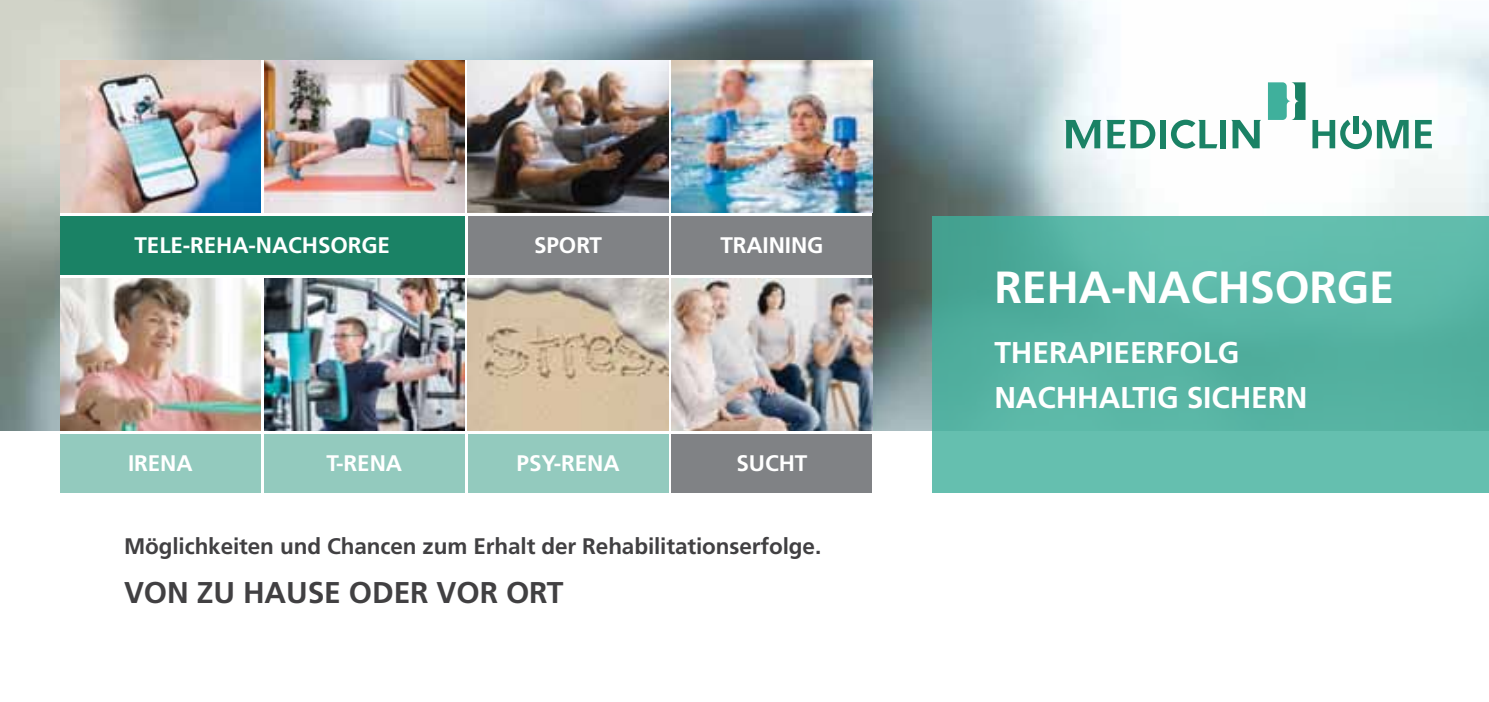
<style>
.page{position:relative;width:1489px;height:702px;background:#fff}
.page>*{position:absolute;margin:0;border:0;box-sizing:border-box;transform-origin:0 0}
.t1{font:700 45px "Frutiger LT Pro";letter-spacing:-.005em;color:#fff}
.t2{font:700 30px/45px "Frutiger LT Pro";letter-spacing:-.005em;color:#fff}
.t3{font:700 30px "Frutiger LT Pro";letter-spacing:-.005em;color:#414042}
.t4{font:700 22.5px "Frutiger LT Pro";letter-spacing:-.005em;color:#414042}
.t5{font:700 22.5px "Frutiger LT Pro";letter-spacing:-.005em;color:#fff}
</style>
<div class="page">
<img style="left:0;top:0;width:1488px;height:431px">
<svg style="left:932px;top:216px;width:556px;height:277px;background:#59b6a5"></svg>
<svg style="left:1267px;top:82px;width:38px;height:38px"></svg>
<div style="left:1160px;top:120px;width:5px;height:28px;background:#1a8265"></div>
<svg style="left:1170px;top:120px;width:47px;height:28px"></svg>
<div style="left:1220px;top:120px;width:6px;height:28px;background:#1a8265"></div>
<svg style="left:1064px;top:120px;width:91px;height:28px"></svg>
<svg style="left:1231px;top:120px;width:29px;height:28px"></svg>
<svg style="left:1414px;top:120px;width:17px;height:28px"></svg>
<svg style="left:1312px;top:120px;width:96px;height:29px"></svg>
<div style="left:1353px;top:116px;width:5px;height:17px;background:#1a8265"></div>
<svg style="left:60px;top:60px;width:812px;height:371px"></svg>
<div style="left:468px;top:216px;width:200px;height:59px;background:#808285"></div>
<div style="left:671px;top:216px;width:201px;height:59px;background:#808285"></div>
<img style="left:671px;top:60px;width:201px;height:153px">
<img style="left:468px;top:60px;width:200px;height:153px">
<img style="left:60px;top:60px;width:200px;height:153px">
<div style="left:60px;top:216px;width:404px;height:59px;background:#1a8265"></div>
<img style="left:264px;top:60px;width:200px;height:153px">
<div style="left:60px;top:434px;width:200px;height:59px;background:#93cabe"></div>
<div style="left:671px;top:434px;width:201px;height:59px;background:#808285"></div>
<img style="left:671px;top:278px;width:201px;height:153px">
<div style="left:264px;top:434px;width:200px;height:59px;background:#93cabe"></div>
<div style="left:468px;top:434px;width:200px;height:59px;background:#93cabe"></div>
<img style="left:468px;top:278px;width:200px;height:153px">
<img style="left:264px;top:278px;width:200px;height:153px">
<img style="left:60px;top:278px;width:200px;height:153px">
<p class="t5" style="left:134px;top:232px;width:257px">TELE-REHA-NACHSORGE</p>
<p class="t5" style="left:534px;top:232px;width:15px">SPO</p>
<p class="t5" style="left:576px;top:232px;width:27px">RT</p>
<p class="t5" style="left:720px;top:232px;width:102px">TRAINING</p>
<p class="t5" style="left:128px;top:450px;width:66px">IRENA</p>
<p class="t5" style="left:326px;top:450px;width:77px">T-RENA</p>
<p class="t5" style="left:516px;top:450px;width:104px">PSY-RENA</p>
<p class="t5" style="left:736px;top:450px;width:15px">SUCH</p>
<p class="t5" style="left:794px;top:450px;width:14px">T</p>
<p class="t4" style="left:124px;top:532px;width:698px">MÖGLICHKEITEN UND CHANCEN ZUM ERHALT DER REHABILITATIONSERFOLGE.</p>
<h2 class="t3" style="left:124px;top:574px;width:402px">VON ZU HAUSE ODER VOR ORT</h2>
<h1 class="t1" style="left:994px;top:261px;width:401px">REHA-NACHSORGE</h1>
<h2 class="t2" style="left:994px;top:330px;width:292px">THERAPIEERFOLG<br>NACHHALTIG SICHERN</h2>
</div>
